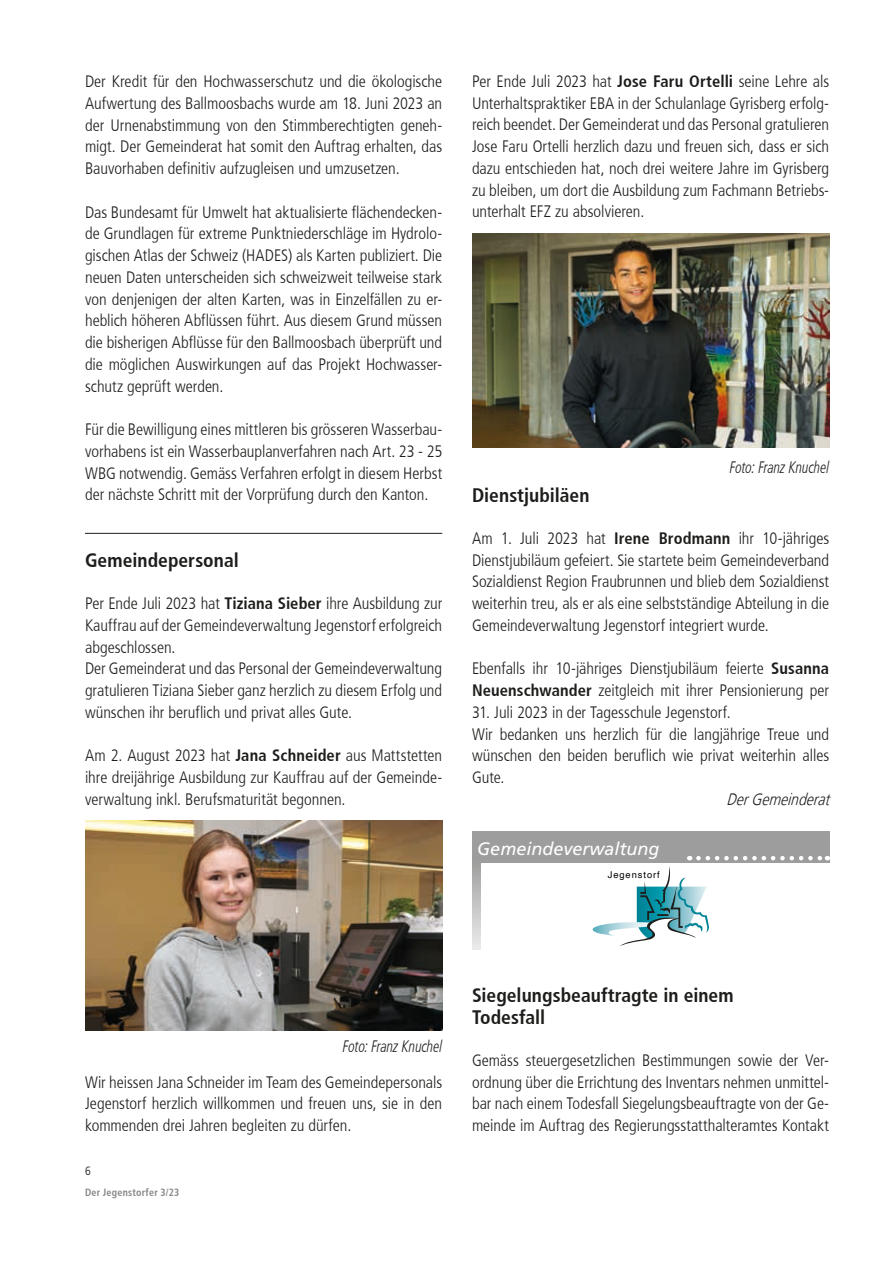
<style>
.page{position:relative;width:893px;height:1263px;background:#fff}
.page>*{position:absolute;margin:0;border:0;box-sizing:border-box;transform-origin:0 0}
.t1{font:700 condensed 19.5px/21.8px "Frutiger";color:#1d1d1b}
.t2{font:italic 18px "Frutiger";color:#fff}
.t3{font:300 condensed 16.5px/21.8px "Frutiger";letter-spacing:-.005em;color:#1d1d1b;text-align:justify}
.t4{font:italic 300 condensed 16.5px "Frutiger LT Pro";letter-spacing:-.005em;color:#1d1d1b;scale:.85 1}
.t5{font:italic 300 16.5px "Frutiger";color:#1d1d1b;scale:.85 1}
.t6{font:300 condensed 12px "Frutiger";color:#1d1d1b}
.t7{font:700 condensed 10.5px "Frutiger";letter-spacing:.025em;color:#878787;scale:.95 1}
.t8{font:9.3px "Helvetica";letter-spacing:.1em;color:#000}
.s1{font-weight:700}
</style>
<div class="page">
<div style="left:472px;top:831px;width:357px;height:31px;background:#9d9d9d"></div>
<svg style="left:472px;top:862px;width:8px;height:87px"></svg>
<svg style="left:698px;top:856px;width:130px;height:4px"></svg>
<svg style="left:592px;top:866px;width:117px;height:80px"></svg>
<img style="left:85px;top:820px;width:357px;height:210px">
<img style="left:472px;top:233px;width:357px;height:215px">
<hr style="left:85px;top:533px;width:357px;height:1px;background:#1d1d1b">
<p class="t3" style="left:85px;top:71px;width:359px">Der Kredit für den Hochwasserschutz und die ökologische Aufwertung des Ballmoosbachs wurde am 18. Juni 2023 an der Urnenabstimmung von den Stimmberechtigten geneh&shy;migt. Der Gemeinderat hat somit den Auftrag erhalten, das Bauvorhaben definitiv aufzugleisen und umzusetzen.</p>
<p class="t3" style="left:85px;top:201px;width:359px">Das Bundesamt für Umwelt hat aktualisierte flächendecken&shy;de Grundlagen für extreme Punktniederschläge im Hydrolo&shy;gischen Atlas der Schweiz (HADES) als Karten publiziert. Die neuen Daten unterscheiden sich schweizweit teilweise stark von denjenigen der alten Karten, was in Einzelfällen zu er&shy;heblich höheren Abflüssen führt. Aus diesem Grund müssen die bisherigen Abflüsse für den Ballmoosbach überprüft und die möglichen Auswirkungen auf das Projekt Hochwasser&shy;schutz geprüft werden.</p>
<p class="t3" style="left:85px;top:419px;width:359px">Für die Bewilligung eines mittleren bis grösseren Wasserbau&shy;vorhabens ist ein Wasserbauplanverfahren nach Art. 23 - 25<br>WBG notwendig. Gemäss Verfahren erfolgt in diesem Herbst der nächste Schritt mit der Vorprüfung durch den Kanton.</p>
<p class="t1" style="left:85px;top:549px;width:155px">Gemeindepersonal</p>
<p class="t3" style="left:85px;top:593px;width:359px;text-align:left">Per Ende Juli 2023 hat <span class="s1">Tiziana Sieber</span> ihre Ausbildung zur Kauffrau auf der Gemeindeverwaltung Jegenstorf erfolgreich abgeschlossen.<br>Der Gemeinderat und das Personal der Gemeindeverwaltung gratulieren Tiziana Sieber ganz herzlich zu diesem Erfolg und wünschen ihr beruflich und privat alles Gute.</p>
<p class="t3" style="left:85px;top:745px;width:359px">Am 2. August 2023 hat <span class="s1">Jana Schneider</span> aus Mattstetten ihre dreijährige Ausbildung zur Kauffrau auf der Gemeinde&shy;verwaltung inkl. Berufsmaturität begonnen.</p>
<p class="t3" style="left:472px;top:71px;width:359px">Per Ende Juli 2023 hat <span class="s1">Jose Faru Ortelli</span> seine Lehre als Unterhaltspraktiker EBA in der Schulanlage Gyrisberg erfolg&shy;reich beendet. Der Gemeinderat und das Personal gratulieren Jose Faru Ortelli herzlich dazu und freuen sich, dass er sich dazu entschieden hat, noch drei weitere Jahre im Gyrisberg zu bleiben, um dort die Ausbildung zum Fachmann Betriebs&shy;unterhalt EFZ zu absolvieren.</p>
<p class="t4" style="left:730px;top:457px;width:118px">Foto: Franz Knuchel</p>
<p class="t1" style="left:472px;top:484px;width:119px">Dienstjubiläen</p>
<p class="t3" style="left:472px;top:527px;width:359px">Am 1. Juli 2023 hat <span class="s1">Irene Brodmann</span> ihr 10-jähriges Dienstjubiläum gefeiert. Sie startete beim Gemeindeverband Sozialdienst Region Fraubrunnen und blieb dem Sozialdienst weiterhin treu, als er als eine selbstständige Abteilung in die Gemeindeverwaltung Jegenstorf integriert wurde.</p>
<p class="t3" style="left:472px;top:658px;width:359px">Ebenfalls ihr 10-jähriges Dienstjubiläum feierte <span class="s1">Susanna<br>Neuenschwander</span> zeitgleich mit ihrer Pensionierung per</p>
<p class="t3" style="left:472px;top:701px;width:359px;text-align:left">31. Juli 2023 in der Tagesschule Jegenstorf.<br>Wir bedanken uns herzlich für die langjährige Treue und wünschen den beiden beruflich wie privat weiterhin alles Gute.</p>
<p class="t5" style="left:726px;top:790px;width:128px">DerGemeinderat</p>
<p class="t2" style="left:477px;top:838px;width:184px">Gemeindeverwaltung</p>
<p class="t8" style="left:608px;top:867px;width:53px">Jegenstorf</p>
<p class="t4" style="left:343px;top:1037px;width:118px">Foto: Franz Knuchel</p>
<p class="t3" style="left:85px;top:1071px;width:359px">Wir heissen Jana Schneider im Team des Gemeindepersonals Jegenstorf herzlich willkommen und freuen uns, sie in den kommenden drei Jahren begleiten zu dürfen.</p>
<p class="t6" style="left:85px;top:1164px;width:7px">6</p>
<p class="t7" style="left:85px;top:1186px;width:101px">Der Jegenstorfer 3/23</p>
<p class="t1" style="left:472px;top:984px;width:263px">Siegelungsbeauftragte in einem<br>Todesfall</p>
<p class="t3" style="left:472px;top:1049px;width:359px">Gemäss steuergesetzlichen Bestimmungen sowie der Ver&shy;ordnung über die Errichtung des Inventars nehmen unmittel&shy;bar nach einem Todesfall Siegelungsbeauftragte von der Ge&shy;meinde im Auftrag des Regierungsstatthalteramtes Kontakt</p>
</div>
